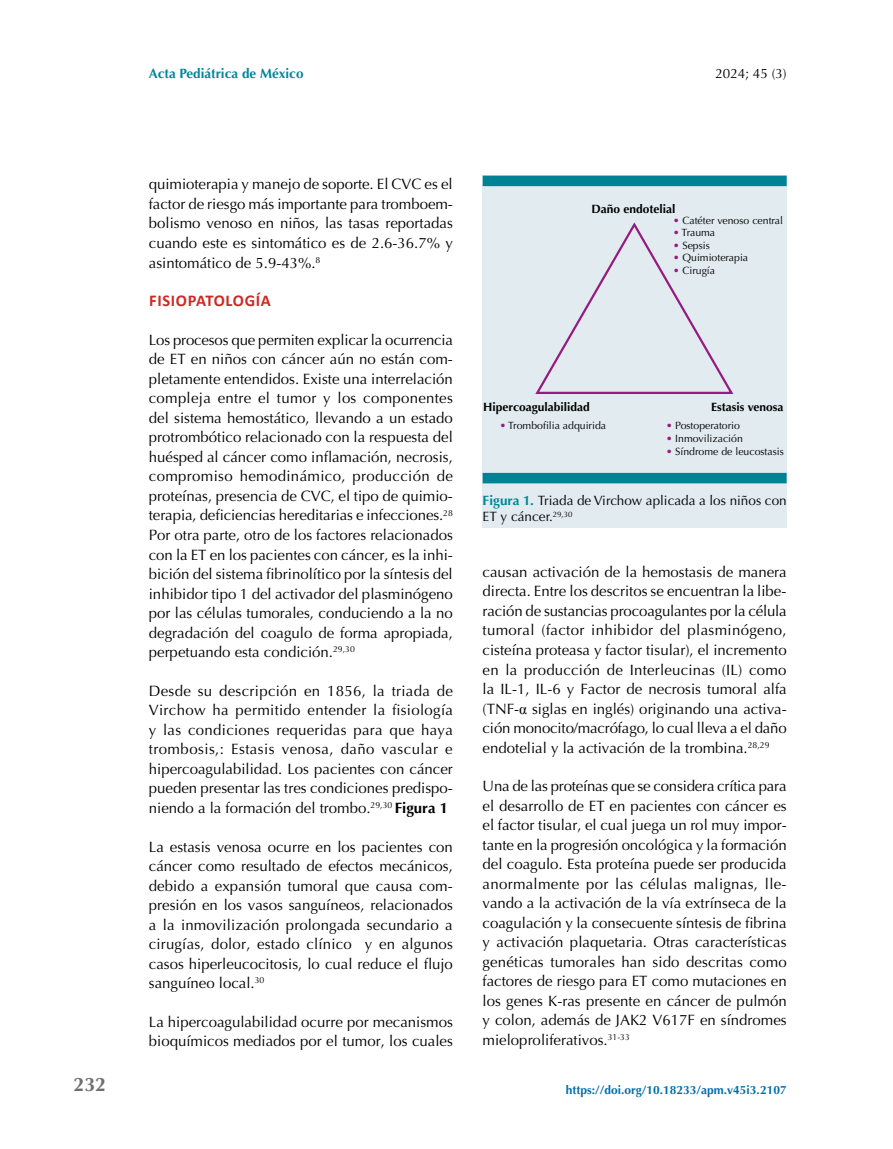
<style>
.page{position:relative;width:893px;height:1149px;background:#fff}
.page>*{position:absolute;margin:0;border:0;box-sizing:border-box;transform-origin:0 0}
.t1{font:700 19.5px "Optima";color:#706f6f}
.t2{font:700 16.5px "Calibri";letter-spacing:.04em;color:#cf2924}
.t3{font:15px/19.5px "Optima";color:#000;text-align:justify}
.t4{font:13.5px/16.5px "Optima";color:#000}
.t5{font:700 13.5px "Optima";color:#008699}
.t6{font:700 12px "Optima";color:#000}
.t7{font:700 12px "Optima";color:#006fac}
.t8{font:10.5px "Optima";color:#000}
.s1{font-weight:700}
.s2{color:#951b81}
.s3{font-weight:700;color:#008699}
.s4{font-family:"Times New Roman"}
</style>
<div class="page">
<div style="left:483px;top:175px;width:304px;height:353px;background:#e1ebf0"></div>
<div style="left:483px;top:175px;width:304px;height:11px;background:#008295"></div>
<div style="left:483px;top:472px;width:304px;height:11px;background:#008295"></div>
<svg style="left:535px;top:222px;width:199px;height:172px"></svg>
<h1 class="t1" style="left:74px;top:1072px;width:34px">232</h1>
<p class="t5" style="left:149px;top:66px;width:156px">Acta Pediátrica de México</p>
<p class="t4" style="left:715px;top:65px;width:73px">2024; 45 (3)</p>
<p class="t3" style="left:149px;top:175px;width:306px">quimioterapia y manejo de soporte. El CVC es el factor de riesgo más importante para tromboem&shy;bolismo venoso en niños, las tasas reportadas cuando este es sintomático es de 2.6-36.7% y asintomático de 5.9-43%.<sup>8</sup></p>
<p class="t2" style="left:149px;top:289px;width:123px">FISIOPATOLOGÍA</p>
<p class="t3" style="left:149px;top:330px;width:306px">Los procesos que permiten explicar la ocurrencia de ET en niños con cáncer aún no están com&shy;pletamente entendidos. Existe una interrelación compleja entre el tumor y los componentes del sistema hemostático, llevando a un estado protrombótico relacionado con la respuesta del huésped al cáncer como inflamación, necrosis, compromiso hemodinámico, producción de proteínas, presencia de CVC, el tipo de quimio&shy;terapia, deficiencias hereditarias e infecciones.<sup>28<br></sup>Por otra parte, otro de los factores relacionados con la ET en los pacientes con cáncer, es la inhi&shy;bición del sistema fibrinolítico por la síntesis del inhibidor tipo 1 del activador del plasminógeno por las células tumorales, conduciendo a la no degradación del coagulo de forma apropiada, perpetuando esta condición.<sup>29,30</sup></p>
<p class="t3" style="left:149px;top:681px;width:306px">Desde su descripción en 1856, la triada de Virchow ha permitido entender la fisiología y las condiciones requeridas para que haya trombosis,: Estasis venosa, daño vascular e hipercoagulabilidad. Los pacientes con cáncer pueden presentar las tres condiciones predispo&shy;niendo a la formación del trombo.<sup>29,30</sup> <span class="s1">Figura 1</span></p>
<p class="t3" style="left:149px;top:836px;width:306px">La estasis venosa ocurre en los pacientes con cáncer como resultado de efectos mecánicos, debido a expansión tumoral que causa com&shy;presión en los vasos sanguíneos, relacionados a la inmovilización prolongada secundario a cirugías, dolor, estado clínico y en algunos casos hiperleucocitosis, lo cual reduce el flujo sanguíneo local.<sup>30</sup></p>
<p class="t3" style="left:149px;top:1011px;width:306px">La hipercoagulabilidad ocurre por mecanismos bioquímicos mediados por el tumor, los cuales</p>
<p class="t6" style="left:592px;top:202px;width:86px">Daño endotelial</p>
<p class="t8" style="left:673px;top:214px;width:111px"><span class="s2">•</span> Catéter venoso central</p>
<p class="t8" style="left:673px;top:226px;width:44px"><span class="s2">•</span> Trauma</p>
<p class="t8" style="left:673px;top:239px;width:38px"><span class="s2">•</span> Sepsis</p>
<p class="t8" style="left:673px;top:252px;width:77px"><span class="s2">•</span> Quimioterapia</p>
<p class="t8" style="left:673px;top:264px;width:43px"><span class="s2">•</span> Cirugía</p>
<p class="t6" style="left:483px;top:400px;width:108px">Hipercoagulabilidad</p>
<p class="t6" style="left:711px;top:400px;width:74px">Estasis venosa</p>
<p class="t8" style="left:500px;top:419px;width:108px"><span class="s2">•</span> Trombofilia adquirida</p>
<p class="t8" style="left:666px;top:419px;width:76px"><span class="s2">•</span> Postoperatorio</p>
<p class="t8" style="left:666px;top:432px;width:78px"><span class="s2">•</span> Inmovilización</p>
<p class="t8" style="left:666px;top:445px;width:119px"><span class="s2">•</span> Síndrome de leucostasis</p>
<p class="t4" style="left:483px;top:492px;width:306px"><span class="s3">Figura 1.</span> Triada de Virchow aplicada a los niños con<br>ET y cáncer.<sup>29,30</sup></p>
<p class="t3" style="left:483px;top:562px;width:306px">causan activación de la hemostasis de manera directa. Entre los descritos se encuentran la libe&shy;ración de sustancias procoagulantes por la célula tumoral (factor inhibidor del plasminógeno, cisteína proteasa y factor tisular), el incremento en la producción de Interleucinas (IL) como la IL-1, IL-6 y Factor de necrosis tumoral alfa (TNF-<span class="s4">α</span> siglas en inglés) originando una activa&shy;ción monocito/macrófago, lo cual lleva a el daño endotelial y la activación de la trombina.<sup>28,29</sup></p>
<p class="t3" style="left:483px;top:776px;width:306px">Una de las proteínas que se considera crítica para el desarrollo de ET en pacientes con cáncer es el factor tisular, el cual juega un rol muy impor&shy;tante en la progresión oncológica y la formación del coagulo. Esta proteína puede ser producida anormalmente por las células malignas, lle&shy;vando a la activación de la vía extrínseca de la coagulación y la consecuente síntesis de fibrina y activación plaquetaria. Otras características genéticas tumorales han sido descritas como factores de riesgo para ET como mutaciones en los genes K-ras presente en cáncer de pulmón y colon, además de JAK2 V617F en síndromes mieloproliferativos.<sup>31-33</sup></p>
<p class="t7" style="left:566px;top:1082px;width:222px">https://doi.org/10.18233/apm.v45i3.2107</p>
</div>
